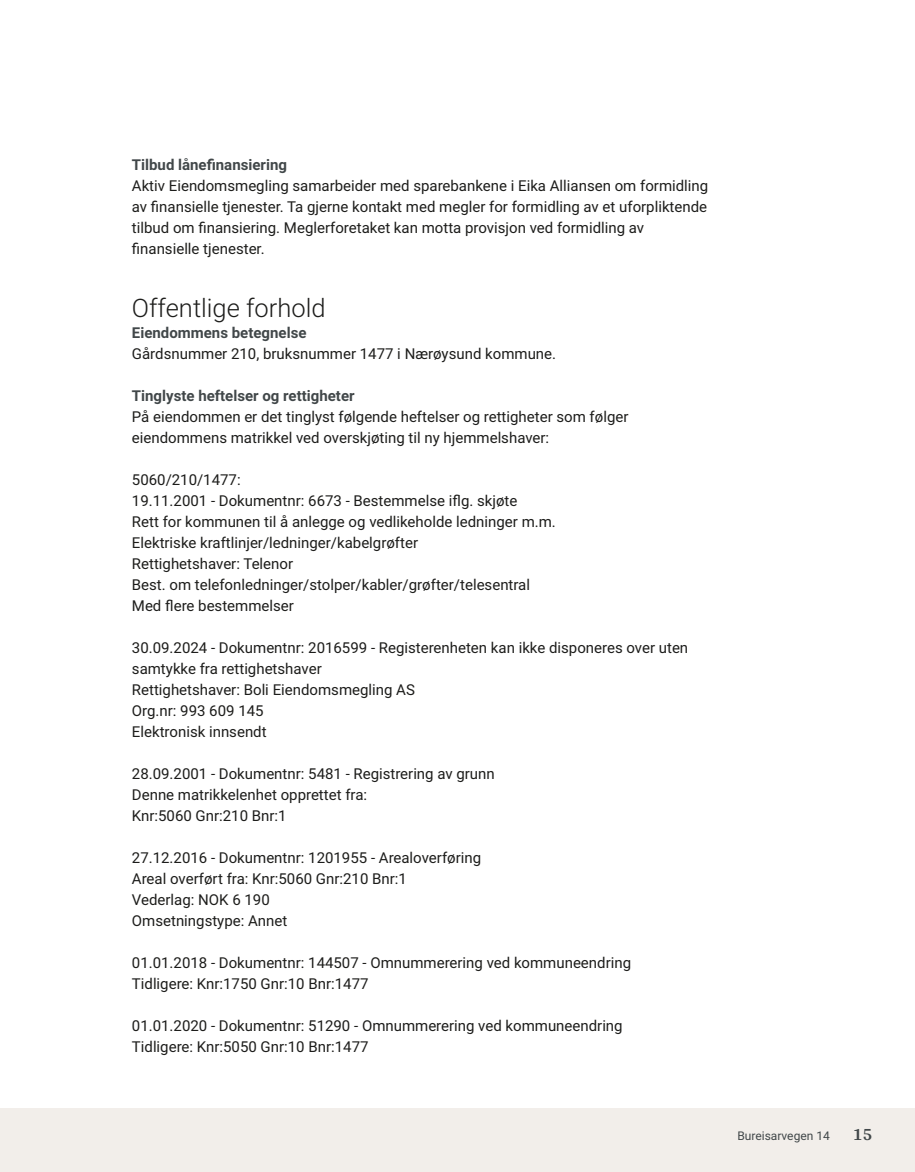
<style>
.page{position:relative;width:915px;height:1172px;background:#fff}
.page>*{position:absolute;margin:0;border:0;box-sizing:border-box;transform-origin:0 0}
.t1{font:300 25.5px "Roboto Vitec";color:#1d1d1b}
.t2{font:700 18px "Arya";color:#414749}
.t3{font:15px/21px "Roboto Vitec";color:#1d1d1b}
.t4{font:700 15px "Roboto Vitec";color:#414749}
.t5{font:12px "Roboto Vitec";color:#414749}
</style>
<div class="page">
<div style="left:0;top:1108px;width:914px;height:64px;background:#f2eeea"></div>
<p class="t4" style="left:132px;top:154px;width:156px">Tilbud lånefinansiering</p>
<p class="t3" style="left:132px;top:174px;width:577px">Aktiv Eiendomsmegling samarbeider med sparebankene i Eika Alliansen om formidling av finansielle tjenester. Ta gjerne kontakt med megler for formidling av et uforpliktende tilbud om finansiering. Meglerforetaket kan motta provisjon ved formidling av finansielle tjenester.</p>
<h1 class="t1" style="left:132px;top:290px;width:195px">Offentlige forhold</h1>
<p class="t4" style="left:132px;top:322px;width:176px">Eiendommens betegnelse</p>
<p class="t3" style="left:132px;top:342px;width:425px">Gårdsnummer 210, bruksnummer 1477 i Nærøysund kommune.</p>
<p class="t4" style="left:132px;top:385px;width:224px">Tinglyste heftelser og rettigheter</p>
<p class="t3" style="left:132px;top:405px;width:498px">På eiendommen er det tinglyst følgende heftelser og rettigheter som følger eiendommens matrikkel ved overskjøting til ny hjemmelshaver:</p>
<p class="t3" style="left:132px;top:468px;width:425px">5060/210/1477:<br>19.11.2001 ‑ Dokumentnr: 6673 ‑ Bestemmelse iflg. skjøte<br>Rett for kommunen til å anlegge og vedlikeholde ledninger m.m.<br>Elektriske kraftlinjer/ledninger/kabelgrøfter<br>Rettighetshaver: Telenor<br>Best. om telefonledninger/stolper/kabler/grøfter/telesentral Med flere bestemmelser</p>
<p class="t3" style="left:132px;top:636px;width:557px">30.09.2024 ‑ Dokumentnr: 2016599 ‑ Registerenheten kan ikke disponeres over uten samtykke fra rettighetshaver<br>Rettighetshaver: Boli Eiendomsmegling AS<br>Org.nr: 993 609 145<br>Elektronisk innsendt</p>
<p class="t3" style="left:132px;top:762px;width:364px">28.09.2001 ‑ Dokumentnr: 5481 ‑ Registrering av grunn<br>Denne matrikkelenhet opprettet fra:<br>Knr:5060 Gnr:210 Bnr:1</p>
<p class="t3" style="left:132px;top:846px;width:350px">27.12.2016 ‑ Dokumentnr: 1201955 ‑ Arealoverføring Areal overført fra: Knr:5060 Gnr:210 Bnr:1<br>Vederlag: NOK 6 190<br>Omsetningstype: Annet</p>
<p class="t3" style="left:132px;top:951px;width:500px">01.01.2018 ‑ Dokumentnr: 144507 ‑ Omnummerering ved kommuneendring<br>Tidligere: Knr:1750 Gnr:10 Bnr:1477</p>
<p class="t3" style="left:132px;top:1014px;width:492px">01.01.2020 ‑ Dokumentnr: 51290 ‑ Omnummerering ved kommuneendring<br>Tidligere: Knr:5050 Gnr:10 Bnr:1477</p>
<p class="t5" style="left:737px;top:1127px;width:94px">Bureisarvegen 14</p>
<p class="t2" style="left:852px;top:1123px;width:21px">15</p>
</div>
